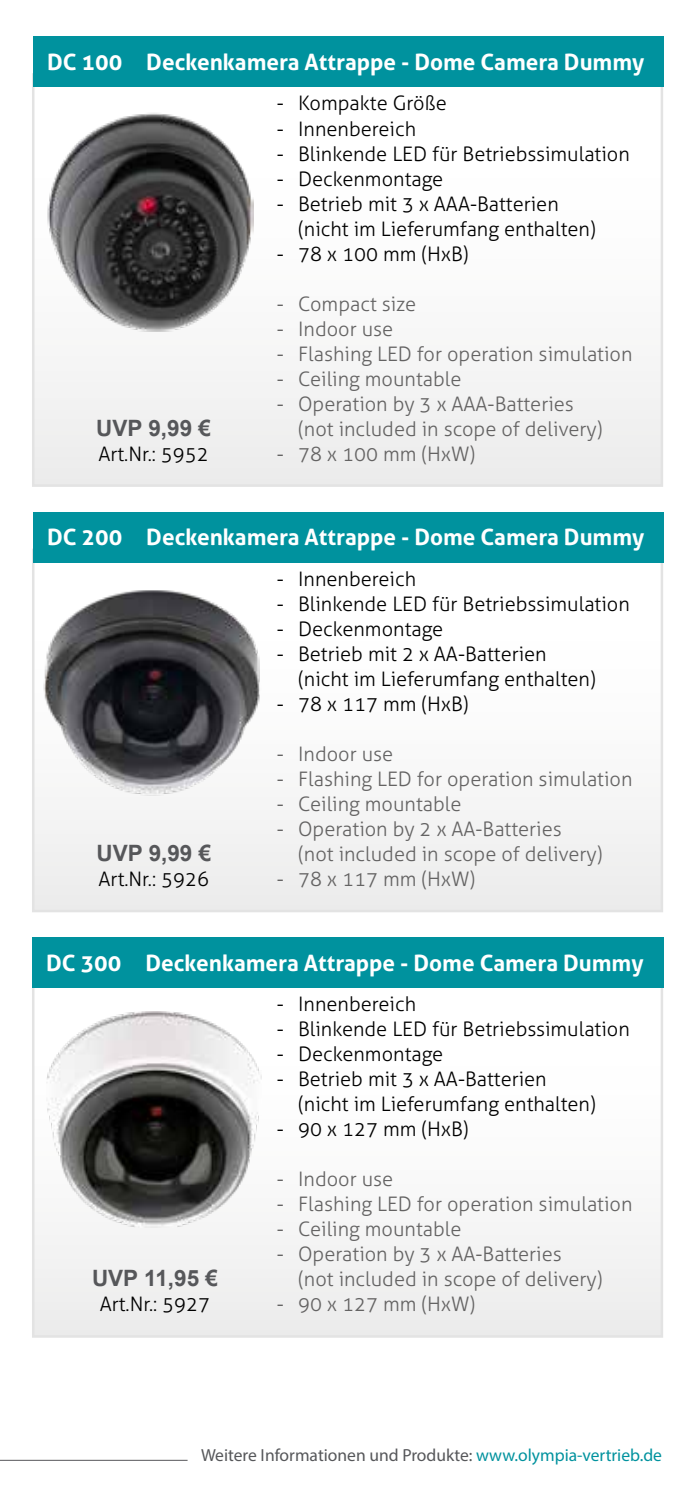
<style>
.page{position:relative;width:695px;height:1489px;background:#fff}
.page>*{position:absolute;margin:0;border:0;box-sizing:border-box;transform-origin:0 0}
.t1{font:700 22.5px "Aller";color:#fff}
.t2{font:700 22.5px "Arial";color:#56575a}
.t3{font:300 20px/25px "Aller";color:#000}
.t4{font:300 20px/25px "Aller";color:#646363}
.t5{font:17.5px "Myriad Pro";color:#56575a}
.s1{color:#00929e}
</style>
<div class="page">
<hr style="left:0;top:1459px;width:187px;height:1px;background:#56575a">
<div style="left:33px;top:74px;width:628px;height:411px;background:#f8f8f8"></div>
<div style="left:33px;top:37px;width:630px;height:50px;background:#00929e"></div>
<img style="left:47px;top:113px;width:206px;height:219px">
<div style="left:33px;top:550px;width:628px;height:361px;background:#f8f8f8"></div>
<div style="left:33px;top:512px;width:630px;height:50px;background:#00929e"></div>
<img style="left:43px;top:590px;width:217px;height:206px">
<div style="left:33px;top:975px;width:628px;height:361px;background:#f8f8f8"></div>
<div style="left:32px;top:937px;width:631px;height:50px;background:#00929e"></div>
<img style="left:47px;top:1011px;width:215px;height:216px">
<p class="t1" style="left:47px;top:48px;width:598px">DC 100 Deckenkamera Attrappe - Dome Camera Dummy</p>
<p class="t3" style="left:277px;top:91px;width:171px">- Kompakte Größe</p>
<p class="t3" style="left:277px;top:116px;width:141px">- Innenbereich</p>
<p class="t3" style="left:277px;top:141px;width:354px">- Blinkende LED für Betriebssimulation</p>
<p class="t3" style="left:277px;top:166px;width:168px">- Deckenmontage</p>
<p class="t3" style="left:298px;top:191px;width:299px;text-indent:-21px">- Betrieb mit 3 x AAA-Batterien (nicht im Lieferumfang enthalten)</p>
<p class="t3" style="left:277px;top:241px;width:193px">- 78 x 100 mm (HxB)</p>
<p class="t4" style="left:277px;top:291px;width:141px">- Compact size</p>
<p class="t4" style="left:277px;top:316px;width:118px">- Indoor use</p>
<p class="t4" style="left:277px;top:341px;width:357px">- Flashing LED for operation simulation</p>
<p class="t4" style="left:277px;top:366px;width:186px">- Ceiling mountable</p>
<p class="t4" style="left:298px;top:391px;width:306px;text-indent:-21px">- Operation by 3 x AAA-Batteries (not included in scope of delivery)</p>
<p class="t4" style="left:277px;top:441px;width:200px">- 78 x 100 mm (HxW)</p>
<p class="t2" style="left:96px;top:413px;width:116px">UVP 9,99 €</p>
<p class="t3" style="left:98px;top:441px;width:112px">Art.Nr.: 5952</p>
<p class="t1" style="left:47px;top:523px;width:598px">DC 200 Deckenkamera Attrappe - Dome Camera Dummy</p>
<p class="t3" style="left:277px;top:566px;width:141px">- Innenbereich</p>
<p class="t3" style="left:277px;top:591px;width:354px">- Blinkende LED für Betriebssimulation</p>
<p class="t3" style="left:277px;top:616px;width:168px">- Deckenmontage</p>
<p class="t3" style="left:298px;top:641px;width:299px;text-indent:-21px">- Betrieb mit 2 x AA-Batterien (nicht im Lieferumfang enthalten)</p>
<p class="t3" style="left:277px;top:691px;width:193px">- 78 x 117 mm (HxB)</p>
<p class="t4" style="left:277px;top:741px;width:118px">- Indoor use</p>
<p class="t4" style="left:277px;top:766px;width:357px">- Flashing LED for operation simulation</p>
<p class="t4" style="left:277px;top:791px;width:186px">- Ceiling mountable</p>
<p class="t4" style="left:298px;top:816px;width:306px;text-indent:-21px">- Operation by 2 x AA-Batteries<br>(not included in scope of delivery)</p>
<p class="t4" style="left:277px;top:866px;width:200px">- 78 x 117 mm (HxW)</p>
<p class="t2" style="left:96px;top:838px;width:116px">UVP 9,99 €</p>
<p class="t3" style="left:99px;top:866px;width:112px">Art.Nr.: 5926</p>
<p class="t1" style="left:46px;top:948px;width:598px">DC 300 Deckenkamera Attrappe - Dome Camera Dummy</p>
<p class="t3" style="left:277px;top:991px;width:141px">- Innenbereich</p>
<p class="t3" style="left:277px;top:1016px;width:354px">- Blinkende LED für Betriebssimulation</p>
<p class="t3" style="left:277px;top:1041px;width:168px">- Deckenmontage</p>
<p class="t3" style="left:298px;top:1066px;width:299px;text-indent:-21px">- Betrieb mit 3 x AA-Batterien (nicht im Lieferumfang enthalten)</p>
<p class="t3" style="left:277px;top:1116px;width:193px">- 90 x 127 mm (HxB)</p>
<p class="t4" style="left:277px;top:1166px;width:118px">- Indoor use</p>
<p class="t4" style="left:277px;top:1191px;width:357px">- Flashing LED for operation simulation</p>
<p class="t4" style="left:277px;top:1216px;width:186px">- Ceiling mountable</p>
<p class="t4" style="left:298px;top:1241px;width:306px;text-indent:-21px">- Operation by 3 x AA-Batteries<br>(not included in scope of delivery)</p>
<p class="t4" style="left:277px;top:1291px;width:200px">- 90 x 127 mm (HxW)</p>
<p class="t2" style="left:92px;top:1263px;width:127px">UVP 11,95 €</p>
<p class="t3" style="left:100px;top:1291px;width:112px">Art.Nr.: 5927</p>
<p class="t5" style="left:201px;top:1444px;width:462px">Weitere Informationen und Produkte: <span class="s1">www.olympia-vertrieb.de</span></p>
</div>
